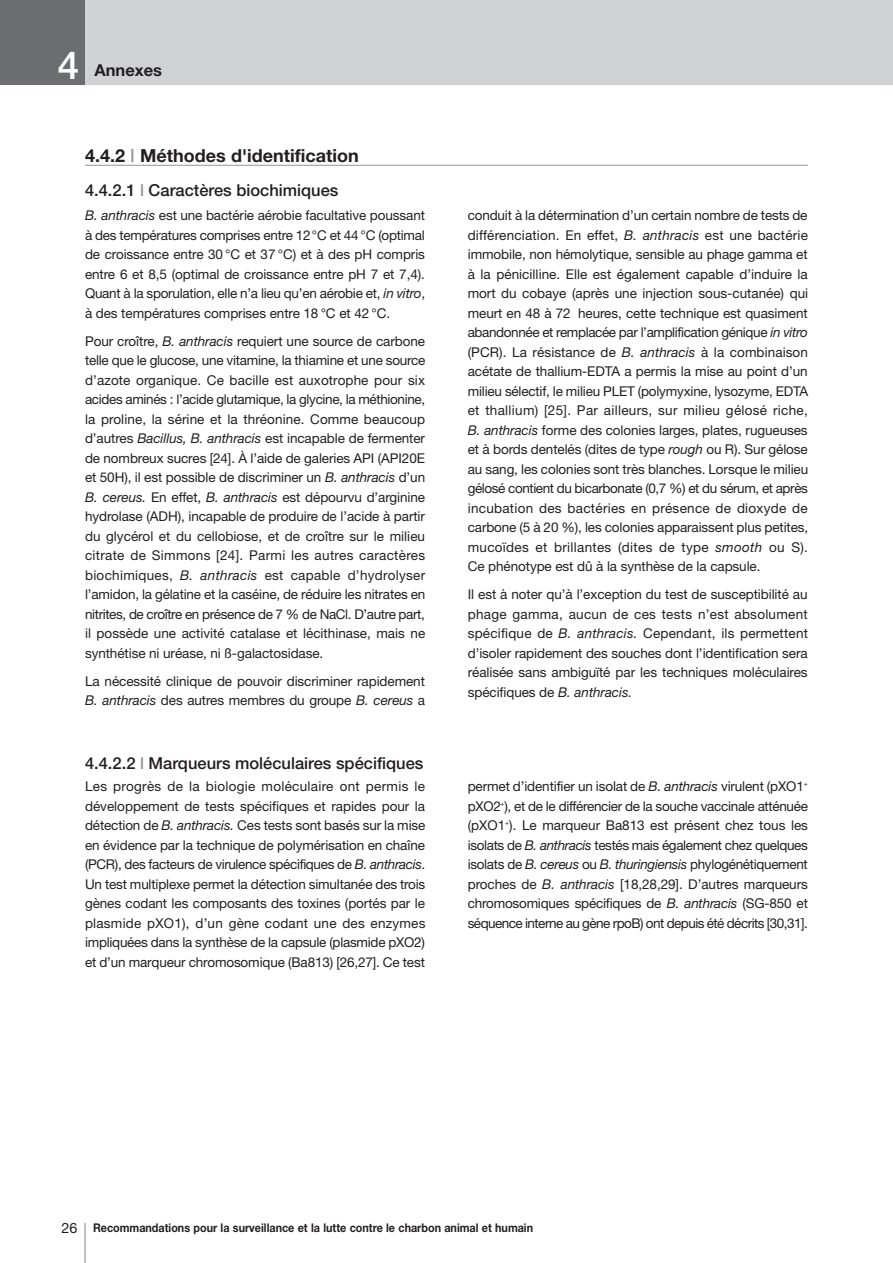
<style>
.page{position:relative;width:893px;height:1263px;background:#fff}
.page>*{position:absolute;margin:0;border:0;box-sizing:border-box;transform-origin:0 0}
.t1{font:500 38.7px "Helvetica Neue";color:#fff}
.t2{font:700 18px "Helvetica Neue";color:#231f20}
.t3{font:500 16.5px "Helvetica Neue";color:#231f20}
.t4{font:700 16.5px "Helvetica Neue";color:#231f20}
.t5{font:13.5px/19.5px "Helvetica Neue";letter-spacing:-.005em;color:#231f20;text-align:justify}
.t6{font:700 12px "Helvetica Neue";color:#231f20;scale:.9 1}
.s1{color:#939598}
.s2{font-style:italic}
.s3{font-weight:400;font-size:14.25px}
</style>
<div class="page">
<hr style="left:85px;top:1223px;width:1px;height:40px;background:#808285">
<div style="left:0;top:0;width:893px;height:85px;background:#d1d2d4"></div>
<div style="left:0;top:0;width:85px;height:85px;background:#6c6d70"></div>
<hr style="left:85px;top:165px;width:723px;height:1px;background:#939598">
<h1 class="t1" style="left:58px;top:51px;width:23px">4</h1>
<p class="t4" style="left:95px;top:64px;width:69px">Annexes</p>
<h2 class="t2" style="left:85px;top:149px;width:275px">4.4.2 <span class="s1">|</span> Méthodes d'identification</h2>
<p class="t3" style="left:85px;top:185px;width:255px">4.4.2.1 <span class="s1">l</span> Caractères biochimiques</p>
<p class="t5" style="left:85px;top:207px;width:342px"><span class="s2">B. anthracis</span> est une bactérie aérobie facultative poussant à des températures comprises entre 12°C et 44 °C (optimal de croissance entre 30 °C et 37 °C) et à des pH compris entre 6 et 8,5 (optimal de croissance entre pH 7 et 7,4).<br>Quant à la sporulation, elle n’a lieu qu’en aérobie et, <span class="s2">in vitro</span>, à des températures comprises entre 18 °C et 42 °C.</p>
<p class="t5" style="left:85px;top:333px;width:342px">Pour croître, <span class="s2">B. anthracis</span> requiert une source de carbone telle que le glucose, une vitamine, la thiamine et une source d’azote organique. Ce bacille est auxotrophe pour six acides aminés : l’acide glutamique, la glycine, la méthionine, la proline, la sérine et la thréonine. Comme beaucoup d’autres <span class="s2">Bacillus, B. anthracis</span> est incapable de fermenter de nombreux sucres [24]. À l’aide de galeries API (API20E et 50H), il est possible de discriminer un <span class="s2">B. anthracis</span> d’un <span class="s2">B. cereus.</span> En effet, <span class="s2">B. anthracis</span> est dépourvu d’arginine hydrolase (ADH), incapable de produire de l’acide à partir du glycérol et du cellobiose, et de croître sur le milieu citrate de Simmons [24]. Parmi les autres caractères biochimiques, <span class="s2">B. anthracis</span> est capable d’hydrolyser l’amidon, la gélatine et la caséine, de réduire les nitrates en nitrites, de croître en présence de 7 % de NaCl. D’autre part, il possède une activité catalase et lécithinase, mais ne synthétise ni uréase, ni ß-galactosidase.</p>
<p class="t5" style="left:85px;top:673px;width:342px">La nécessité clinique de pouvoir discriminer rapidement<br><span class="s2">B. anthracis</span> des autres membres du groupe <span class="s2">B. cereus</span> a</p>
<p class="t3" style="left:85px;top:757px;width:340px">4.4.2.2 <span class="s1">l</span> Marqueurs moléculaires spécifiques</p>
<p class="t5" style="left:468px;top:207px;width:342px">conduit à la détermination d’un certain nombre de tests de différenciation. En effet, <span class="s2">B. anthracis</span> est une bactérie immobile, non hémolytique, sensible au phage gamma et à la pénicilline. Elle est également capable d’induire la mort du cobaye (après une injection sous-cutanée) qui meurt en 48 à 72 heures, cette technique est quasiment abandonnée et remplacée par l’amplification génique <span class="s2">in vitro </span>(PCR). La résistance de <span class="s2">B. anthracis</span> à la combinaison acétate de thallium-EDTA a permis la mise au point d’un milieu sélectif, le milieu PLET (polymyxine, lysozyme, EDTA et thallium) [25]. Par ailleurs, sur milieu gélosé riche, <span class="s2">B. anthracis</span> forme des colonies larges, plates, rugueuses et à bords dentelés (dites de type <span class="s2">rough</span> ou R). Sur gélose au sang, les colonies sont très blanches. Lorsque le milieu gélosé contient du bicarbonate (0,7 %) et du sérum, et après incubation des bactéries en présence de dioxyde de carbone (5 à 20 %), les colonies apparaissent plus petites, mucoïdes et brillantes (dites de type <span class="s2">smooth</span> ou S).<br>Ce phénotype est dû à la synthèse de la capsule.</p>
<p class="t5" style="left:468px;top:586px;width:342px">Il est à noter qu’à l’exception du test de susceptibilité au phage gamma, aucun de ces tests n’est absolument spécifique de <span class="s2">B. anthracis.</span> Cependant, ils permettent d’isoler rapidement des souches dont l’identification sera réalisée sans ambiguïté par les techniques moléculaires spécifiques de <span class="s2">B. anthracis.</span></p>
<p class="t5" style="left:85px;top:778px;width:342px">Les progrès de la biologie moléculaire ont permis le développement de tests spécifiques et rapides pour la détection de <span class="s2">B. anthracis.</span> Ces tests sont basés sur la mise en évidence par la technique de polymérisation en chaîne (PCR), des facteurs de virulence spécifiques de <span class="s2">B. anthracis</span>.<br>Un test multiplexe permet la détection simultanée des trois gènes codant les composants des toxines (portés par le plasmide pXO1), d’un gène codant une des enzymes impliquées dans la synthèse de la capsule (plasmide pXO2) et d’un marqueur chromosomique (Ba813) [26,27]. Ce test</p>
<p class="t5" style="left:468px;top:778px;width:342px">permet d’identifier un isolat de <span class="s2">B. anthracis</span> virulent (pXO1<sup>+ </sup>pXO2<sup>+</sup>), et de le différencier de la souche vaccinale atténuée (pXO1<sup>+</sup>). Le marqueur Ba813 est présent chez tous les isolats de <span class="s2">B. anthracis</span> testés mais également chez quelques isolats de <span class="s2">B. cereus</span> ou <span class="s2">B. thuringiensis</span> phylogénétiquement proches de <span class="s2">B. anthracis</span> [18,28,29]. D’autres marqueurs chromosomiques spécifiques de <span class="s2">B. anthracis</span> (SG-850 et séquence interne au gène rpoB) ont depuis été décrits [30,31].</p>
<p class="t6" style="left:61px;top:1223px;width:526px"><span class="s3">26</span> Recommandations pour la surveillance et la lutte contre le charbon animal et humain</p>
</div>
